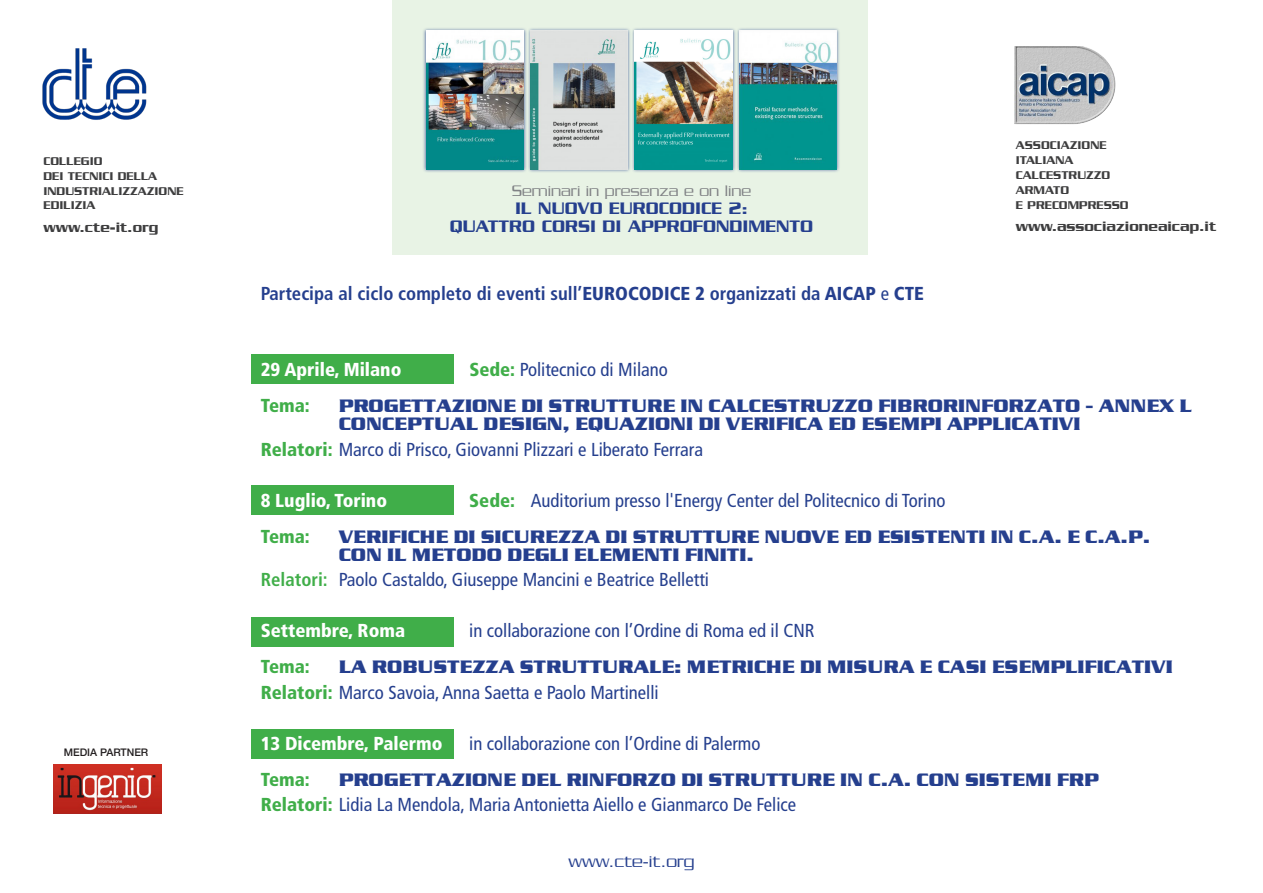
<style>
.page{position:relative;width:1263px;height:893px;background:#fff}
.page>*{position:absolute;margin:0;border:0;box-sizing:border-box;transform-origin:0 0}
.t1{font:condensed 18.75px "Frutiger";color:#253f8e}
.t2{font:700 18.75px "Serpentine";color:#253f8e}
.t3{font:700 condensed 18.75px "Frutiger";color:#253f8e}
.t4{font:900 condensed 18.75px "Frutiger";color:#fff}
.t5{font:900 condensed 18.75px "Frutiger";color:#40ae49}
.t6{font:500 18px "Serpentine";color:#253f8e}
.t7{font:300 18px "Serpentine";color:#253f8e}
.t8{font:300 16.5px "Serpentine";color:#808285}
.t9{font:500 15px "Serpentine";color:#3e3e3f}
.t10{font:500 12.15px "Serpentine";color:#3e3e3f}
.t11{font:500 10.5px "Helvetica Neue";color:#231f20}
.s1{font-weight:900}
.s2{font-weight:400}
.s3{font-weight:900;color:#40ae49}
.s4{font-weight:700;color:#40ae49}
</style>
<div class="page">
<div style="left:392px;top:0;width:476px;height:254px;background:#e8f3e5"></div>
<img style="left:53px;top:764px;width:109px;height:50px">
<img style="left:42px;top:48px;width:105px;height:72px">
<img style="left:1014px;top:47px;width:101px;height:77px">
<div style="left:251px;top:729px;width:203px;height:29px;background:#40ae49"></div>
<div style="left:251px;top:617px;width:203px;height:29px;background:#40ae49"></div>
<div style="left:251px;top:485px;width:203px;height:29px;background:#40ae49"></div>
<div style="left:251px;top:355px;width:203px;height:29px;background:#40ae49"></div>
<div style="left:631px;top:27px;width:105px;height:146px;background:#253f8e;opacity:.75"></div>
<img style="left:634px;top:31px;width:98px;height:138px">
<div style="left:527px;top:27px;width:104px;height:145px;background:#253f8e;opacity:.75"></div>
<img style="left:531px;top:31px;width:96px;height:138px">
<div style="left:422px;top:27px;width:105px;height:146px;background:#253f8e;opacity:.75"></div>
<img style="left:426px;top:31px;width:98px;height:138px">
<div style="left:736px;top:27px;width:104px;height:145px;background:#253f8e;opacity:.75"></div>
<img style="left:739px;top:31px;width:98px;height:138px">
<p class="t10" style="left:44px;top:154px;width:60px">COLLEGIO</p>
<p class="t10" style="left:44px;top:169px;width:115px">DEI TECNICI DELLA</p>
<p class="t10" style="left:44px;top:184px;width:141px">INDUSTRIALIZZAZIONE</p>
<p class="t10" style="left:44px;top:199px;width:53px">EDILIZIA</p>
<p class="t9" style="left:44px;top:219px;width:116px">www.cte-it.org</p>
<p class="t11" style="left:64px;top:746px;width:86px">MEDIA PARTNER</p>
<p class="t8" style="left:512px;top:181px;width:241px">Seminari in presenza e on line</p>
<p class="t6" style="left:515px;top:198px;width:234px">IL NUOVO EUROCODICE 2:</p>
<p class="t6" style="left:450px;top:216px;width:365px">QUATTRO CORSI DI APPROFONDIMENTO</p>
<p class="t3" style="left:261px;top:282px;width:665px">Partecipa al ciclo completo di eventi sull’<span class="s1">EUROCODICE 2</span> organizzati da <span class="s1">AICAP</span> <span class="s2">e</span> <span class="s1">CTE</span></p>
<p class="t10" style="left:1016px;top:138px;width:92px">ASSOCIAZIONE</p>
<p class="t10" style="left:1016px;top:153px;width:59px">ITALIANA</p>
<p class="t10" style="left:1016px;top:168px;width:96px">CALCESTRUZZO</p>
<p class="t10" style="left:1016px;top:183px;width:55px">ARMATO</p>
<p class="t10" style="left:1016px;top:198px;width:114px">E PRECOMPRESSO</p>
<p class="t9" style="left:1016px;top:218px;width:202px">www.associazioneaicap.it</p>
<p class="t4" style="left:261px;top:359px;width:142px">29 Aprile, Milano</p>
<p class="t1" style="left:469px;top:359px;width:200px"><span class="s3">Sede:</span> Politecnico di Milano</p>
<p class="t5" style="left:261px;top:395px;width:50px">Tema:</p>
<p class="t2" style="left:339px;top:394px;width:854px">PROGETTAZIONE DI STRUTTURE IN CALCESTRUZZO FIBRORINFORZATO - ANNEX L</p>
<p class="t2" style="left:339px;top:412px;width:743px">CONCEPTUAL DESIGN, EQUAZIONI DI VERIFICA ED ESEMPI APPLICATIVI</p>
<p class="t1" style="left:261px;top:438px;width:444px"><span class="s3">Relatori:</span> Marco di Prisco, Giovanni Plizzari e Liberato Ferrara</p>
<p class="t4" style="left:261px;top:489px;width:128px">8 Luglio, Torino</p>
<p class="t1" style="left:469px;top:489px;width:478px"><span class="s3">Sede:</span> Auditorium presso l'Energy Center del Politecnico di Torino</p>
<p class="t5" style="left:261px;top:525px;width:50px">Tema:</p>
<p class="t2" style="left:339px;top:524px;width:813px">VERIFICHE DI SICUREZZA DI STRUTTURE NUOVE ED ESISTENTI IN C.A. E C.A.P.</p>
<p class="t2" style="left:339px;top:542px;width:417px">CON IL METODO DEGLI ELEMENTI FINITI.</p>
<p class="t1" style="left:261px;top:569px;width:450px"><span class="s4">Relatori:</span> Paolo Castaldo, Giuseppe Mancini e Beatrice Belletti</p>
<p class="t4" style="left:261px;top:620px;width:146px">Settembre, Roma</p>
<p class="t1" style="left:469px;top:620px;width:347px">in collaborazione con l’Ordine di Roma ed il CNR</p>
<p class="t5" style="left:261px;top:656px;width:50px">Tema:</p>
<p class="t2" style="left:339px;top:655px;width:836px">LA ROBUSTEZZA STRUTTURALE: METRICHE DI MISURA E CASI ESEMPLIFICATIVI</p>
<p class="t1" style="left:261px;top:681px;width:400px"><span class="s3">Relatori:</span> Marco Savoia, Anna Saetta e Paolo Martinelli</p>
<p class="t4" style="left:261px;top:732px;width:183px">13 Dicembre, Palermo</p>
<p class="t1" style="left:469px;top:732px;width:293px">in collaborazione con l’Ordine di Palermo</p>
<p class="t5" style="left:261px;top:768px;width:50px">Tema:</p>
<p class="t2" style="left:339px;top:767px;width:762px">PROGETTAZIONE DEL RINFORZO DI STRUTTURE IN C.A. CON SISTEMI FRP</p>
<p class="t1" style="left:261px;top:794px;width:537px"><span class="s3">Relatori:</span> Lidia La Mendola, Maria Antonietta Aiello e Gianmarco De Felice</p>
<p class="t7" style="left:568px;top:852px;width:127px">www.cte-it.org</p>
</div>
